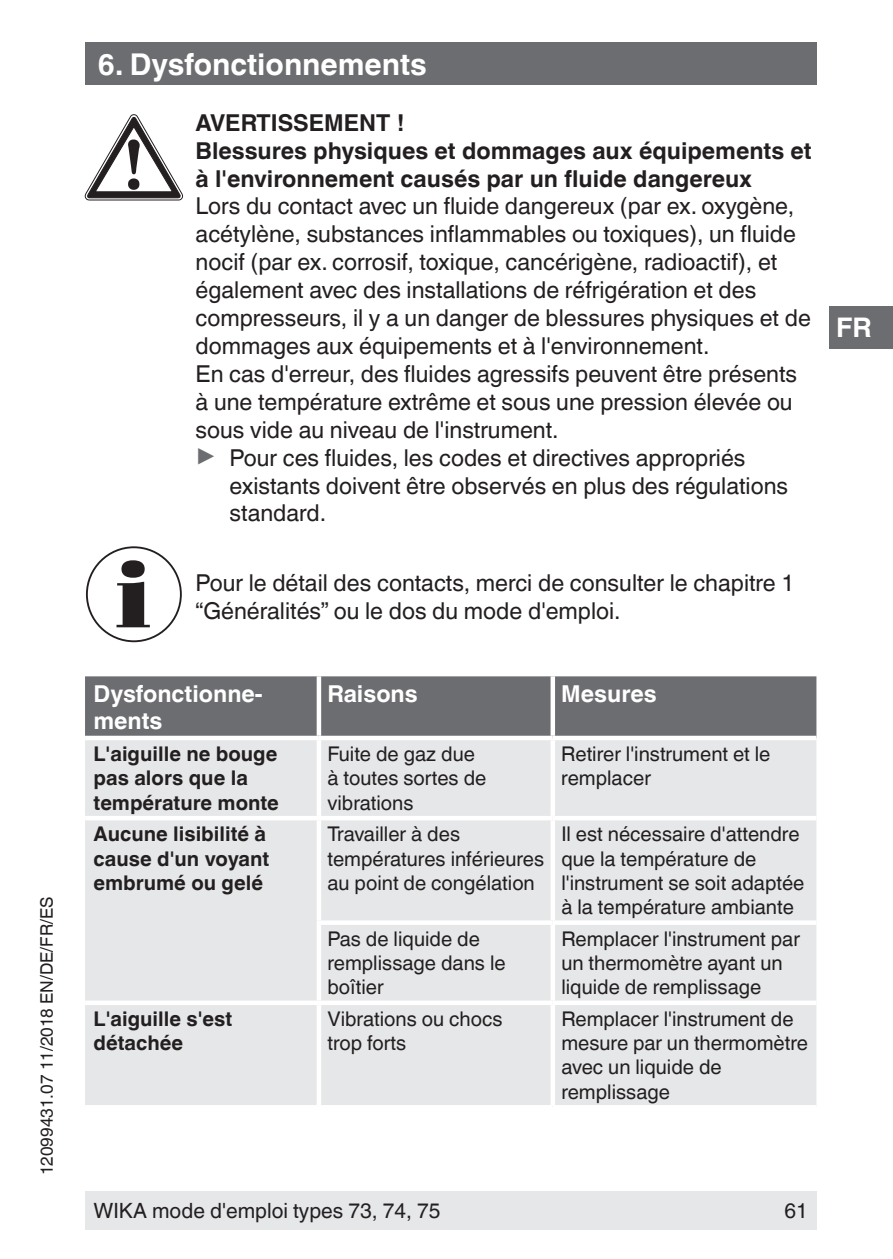
<style>
.page{position:relative;width:893px;height:1259px;background:#fff}
.page>*{position:absolute;margin:0;border:0;box-sizing:border-box;transform-origin:0 0}
.t1{font:700 30px "Helvetica World";color:#fff}
.t2{font:700 27px "Helvetica World";color:#fff}
.t3{font:23.4px/27.9px "Helvetica World";color:#231f20}
.t4{font:700 23.4px/27.9px "Helvetica World";color:#231f20}
.t5{font:700 23.4px/27.9px "Helvetica World";color:#fff}
.t6{font:21px "Helvetica World";color:#231f20}
.t7{font:20.4px/24.3px "Helvetica World";color:#231f20}
.t8{font:700 20.4px/24.3px "Helvetica World";color:#231f20}
.t9{font:17.4px "Helvetica World";color:#231f20}
.s1{font-size:26.7px;color:#6c6d70}
</style>
<div class="page">
<div style="left:85px;top:1191px;width:731px;height:38px;background:#e6e7e9"></div>
<div style="left:829px;top:306px;width:64px;height:43px;background:#6c6d70"></div>
<div style="left:85px;top:43px;width:731px;height:42px;background:#6c6d70"></div>
<div style="left:85px;top:676px;width:731px;height:59px;background:#6c6d70"></div>
<div style="left:85px;top:740px;width:731px;height:365px;background:#e6e7e9"></div>
<hr style="left:317px;top:676px;width:4px;height:59px;background:#fff">
<hr style="left:551px;top:676px;width:4px;height:59px;background:#fff">
<hr style="left:317px;top:740px;width:4px;height:76px;background:#fff">
<hr style="left:551px;top:740px;width:4px;height:76px;background:#fff">
<hr style="left:317px;top:820px;width:4px;height:100px;background:#fff">
<hr style="left:551px;top:820px;width:4px;height:100px;background:#fff">
<hr style="left:317px;top:925px;width:4px;height:75px;background:#fff">
<hr style="left:551px;top:925px;width:4px;height:75px;background:#fff">
<hr style="left:317px;top:1005px;width:4px;height:100px;background:#fff">
<hr style="left:551px;top:1005px;width:4px;height:100px;background:#fff">
<hr style="left:85px;top:816px;width:234px;height:4px;background:#fff">
<hr style="left:319px;top:816px;width:234px;height:4px;background:#fff">
<hr style="left:553px;top:816px;width:263px;height:4px;background:#fff">
<div style="left:317px;top:920px;width:236px;height:5px;background:#fff"></div>
<div style="left:553px;top:920px;width:263px;height:5px;background:#fff"></div>
<div style="left:85px;top:1000px;width:234px;height:5px;background:#fff"></div>
<div style="left:319px;top:1000px;width:234px;height:5px;background:#fff"></div>
<div style="left:553px;top:1000px;width:263px;height:5px;background:#fff"></div>
<svg style="left:85px;top:114px;width:98px;height:86px"></svg>
<svg style="left:117px;top:560px;width:33px;height:67px"></svg>
<div style="left:86px;top:546px;width:96px;height:96px;border:2px solid #231f20;border-radius:50%"></div>
<p class="t9" style="left:37px;top:1175px;width:280px;rotate:-90deg">12099431.07 11/2018 EN/DE/FR/ES</p>
<p class="t1" style="left:98px;top:47px;width:330px">6. Dysfonctionnements</p>
<p class="t4" style="left:196px;top:109px;width:617px">AVERTISSEMENT !<br>Blessures physiques et dommages aux équipements et à l'environnement causés par un fluide dangereux</p>
<p class="t3" style="left:196px;top:192px;width:617px">Lors du contact avec un fluide dangereux (par ex. oxygène, acétylène, substances inflammables ou toxiques), un fluide nocif (par ex. corrosif, toxique, cancérigène, radioactif), et également avec des installations de réfrigération et des compresseurs, il y a un danger de blessures physiques et de dommages aux équipements et à l'environnement.<br>En cas d'erreur, des fluides agressifs peuvent être présents à une température extrême et sous une pression élevée ou sous vide au niveau de l'instrument.<br><span class="s1">▶</span> Pour ces fluides, les codes et directives appropriés</p>
<p class="t3" style="left:230px;top:471px;width:560px">existants doivent être observés en plus des régulations standard.</p>
<p class="t3" style="left:196px;top:569px;width:600px">Pour le détail des contacts, merci de consulter le chapitre 1 “Généralités” ou le dos du mode d'emploi.</p>
<p class="t5" style="left:94px;top:679px;width:171px">Dysfonctionne&shy;ments</p>
<p class="t5" style="left:327px;top:679px;width:92px">Raisons</p>
<p class="t5" style="left:561px;top:679px;width:97px">Mesures</p>
<p class="t8" style="left:94px;top:742px;width:187px">L'aiguille ne bouge pas alors que la température monte</p>
<p class="t7" style="left:327px;top:742px;width:160px">Fuite de gaz due à toutes sortes de vibrations</p>
<p class="t7" style="left:561px;top:742px;width:211px">Retirer l'instrument et le remplacer</p>
<p class="t8" style="left:94px;top:822px;width:177px">Aucune lisibilité à cause d'un voyant embrumé ou gelé</p>
<p class="t7" style="left:327px;top:822px;width:218px">Travailler à des températures inférieures au point de congélation</p>
<p class="t7" style="left:561px;top:822px;width:245px">Il est nécessaire d'attendre que la température de l'instrument se soit adaptée à la température ambiante</p>
<p class="t7" style="left:327px;top:926px;width:180px">Pas de liquide de remplissage dans le boîtier</p>
<p class="t7" style="left:561px;top:926px;width:240px">Remplacer l'instrument par un thermomètre ayant un liquide de remplissage</p>
<p class="t8" style="left:94px;top:1006px;width:140px">L'aiguille s'est détachée</p>
<p class="t7" style="left:327px;top:1006px;width:177px">Vibrations ou chocs trop forts</p>
<p class="t7" style="left:561px;top:1006px;width:248px">Remplacer l'instrument de mesure par un thermomètre avec un liquide de remplissage</p>
<p class="t2" style="left:836px;top:312px;width:37px">FR</p>
<p class="t6" style="left:94px;top:1198px;width:348px">WIKA mode d'emploi types 73, 74, 75</p>
<p class="t6" style="left:785px;top:1198px;width:25px">61</p>
</div>
